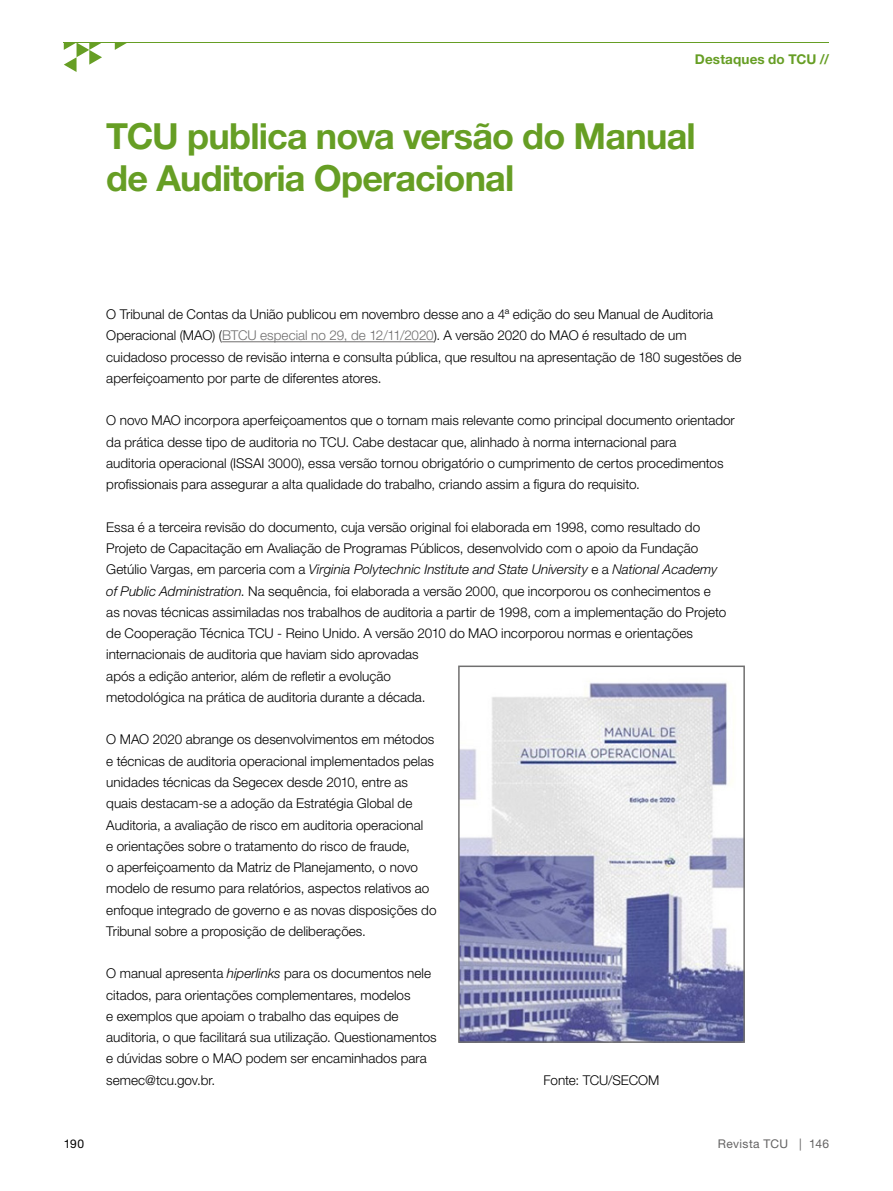
<style>
.page{position:relative;width:893px;height:1191px;background:#fff}
.page>*{position:absolute;margin:0;border:0;box-sizing:border-box;transform-origin:0 0}
.t1{font:700 36px/42.5px "Helvetica Neue LT Std";letter-spacing:-.02em;color:#669e24}
.t2{font:300 13.5px/21.3px "Helvetica Neue LT Std";color:#000}
.t3{font:700 13.5px "Helvetica Neue LT Std";letter-spacing:.01em;color:#669e24}
.t4{font:12px "Helvetica Neue LT Std";letter-spacing:.03em;color:#646363}
.t5{font:12px "Helvetica Neue LT Std";color:#000}
.s1{color:#706f6f}
.s2{font-style:italic}
</style>
<div class="page">
<hr style="left:64px;top:42px;width:765px;height:1px;background:#669e24">
<svg style="left:115px;top:43px;width:12px;height:7px"></svg>
<svg style="left:64px;top:43px;width:38px;height:29px"></svg>
<hr style="left:222px;top:341px;width:212px;height:1px;background:#706f6f">
<img style="left:461px;top:683px;width:281px;height:356px">
<div style="left:458px;top:665px;width:287px;height:377px;border:2px solid #706f6f"></div>
<p class="t3" style="left:695px;top:51px;width:136px">Destaques do TCU //</p>
<h1 class="t1" style="left:106px;top:114px;width:591px">TCU publica nova versão do Manual de Auditoria Operacional</h1>
<p class="t2" style="left:106px;top:303px;width:637px">O Tribunal de Contas da União publicou em novembro desse ano a 4ª edição do seu Manual de Auditoria Operacional (MAO) (<span class="s1">BTCU especial no 29, de 12/11/2020</span>). A versão 2020 do MAO é resultado de um cuidadoso processo de revisão interna e consulta pública, que resultou na apresentação de 180 sugestões de aperfeiçoamento por parte de diferentes atores.</p>
<p class="t2" style="left:106px;top:409px;width:630px">O novo MAO incorpora aperfeiçoamentos que o tornam mais relevante como principal documento orientador da prática desse tipo de auditoria no TCU. Cabe destacar que, alinhado à norma internacional para<br>auditoria operacional (ISSAI 3000), essa versão tornou obrigatório o cumprimento de certos procedimentos profissionais para assegurar a alta qualidade do trabalho, criando assim a figura do requisito.</p>
<p class="t2" style="left:106px;top:516px;width:621px">Essa é a terceira revisão do documento, cuja versão original foi elaborada em 1998, como resultado do Projeto de Capacitação em Avaliação de Programas Públicos, desenvolvido com o apoio da Fundação Getúlio Vargas, em parceria com a <span class="s2">Virginia Polytechnic Institute and State University</span> e a <span class="s2">National Academy of Public Administration</span>. Na sequência, foi elaborada a versão 2000, que incorporou os conhecimentos e as novas técnicas assimiladas nos trabalhos de auditoria a partir de 1998, com a implementação do Projeto de Cooperação Técnica TCU - Reino Unido. A versão 2010 do MAO incorporou normas e orientações internacionais de auditoria que haviam sido aprovadas<br>após a edição anterior, além de refletir a evolução<br>metodológica na prática de auditoria durante a década.</p>
<p class="t2" style="left:106px;top:728px;width:332px">O MAO 2020 abrange os desenvolvimentos em métodos e técnicas de auditoria operacional implementados pelas unidades técnicas da Segecex desde 2010, entre as quais destacam-se a adoção da Estratégia Global de Auditoria, a avaliação de risco em auditoria operacional<br>e orientações sobre o tratamento do risco de fraude,<br>o aperfeiçoamento da Matriz de Planejamento, o novo modelo de resumo para relatórios, aspectos relativos ao enfoque integrado de governo e as novas disposições do Tribunal sobre a proposição de deliberações.</p>
<p class="t2" style="left:106px;top:962px;width:332px">O manual apresenta <span class="s2">hiperlinks</span> para os documentos nele citados, para orientações complementares, modelos<br>e exemplos que apoiam o trabalho das equipes de auditoria, o que facilitará sua utilização. Questionamentos e dúvidas sobre o MAO podem ser encaminhados para semec@tcu.gov.br.</p>
<p class="t2" style="left:543px;top:1069px;width:118px">Fonte: TCU/SECOM</p>
<p class="t5" style="left:64px;top:1137px;width:22px">190</p>
<p class="t4" style="left:718px;top:1137px;width:113px">Revista TCU | 146</p>
</div>
